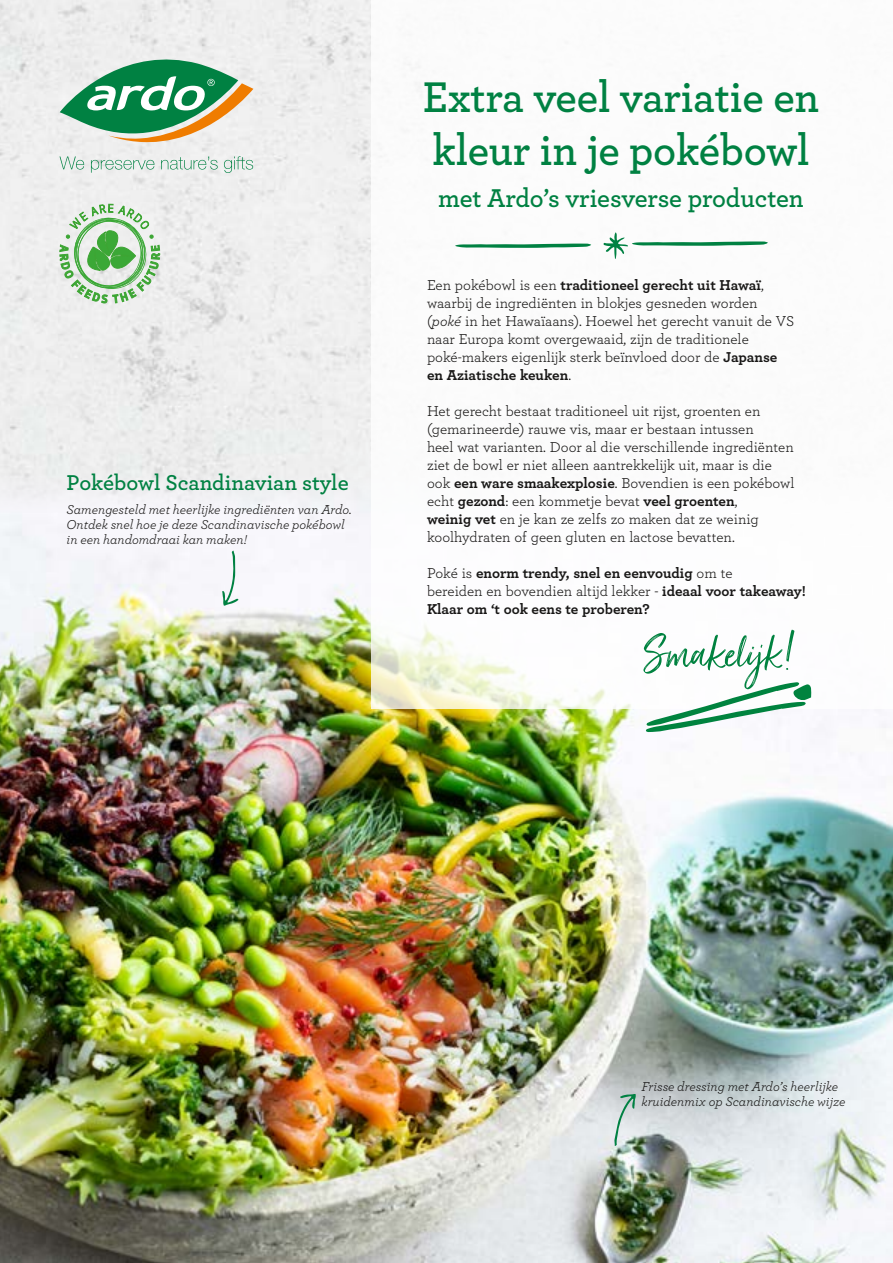
<style>
.page{position:relative;width:893px;height:1263px;background:#fff}
.page>*{position:absolute;margin:0;border:0;box-sizing:border-box;transform-origin:0 0}
.t1{font:54px "Just Lovely";color:#00823f}
.t2{font:600 45px/52.5px "Archer";letter-spacing:-.005em;color:#008142}
.t3{font:600 27px "Archer";letter-spacing:-.005em;color:#008142}
.t4{font:600 22.5px "Archer";letter-spacing:-.005em;color:#008142}
.t5{font:15px/18px "Archer";color:#181716}
.t6{font:700 15px/18px "Archer";color:#181716}
.t7{font:italic 13.5px/15px "Archer";color:#181716}
.s1{font-weight:700}
.s2{font-style:italic}
.s3{font-weight:400}
</style>
<div class="page">
<div style="left:0;top:0;width:371px;height:440px;background:#eee"></div>
<img style="left:0;top:440px;width:893px;height:823px">
<div style="left:372px;top:0;width:521px;height:709px;background:#fff"></div>
<svg style="left:60px;top:45px;width:193px;height:128px"></svg>
<svg style="left:59px;top:204px;width:101px;height:100px"></svg>
<svg style="left:455px;top:244px;width:136px;height:4px"></svg>
<svg style="left:604px;top:232px;width:164px;height:27px"></svg>
<svg style="left:646px;top:682px;width:165px;height:50px"></svg>
<svg style="left:222px;top:550px;width:17px;height:56px"></svg>
<svg style="left:614px;top:1094px;width:22px;height:52px"></svg>
<h3 class="t4" style="left:67px;top:466px;width:284px">Pokébowl Scandinavian style</h3>
<p class="t7" style="left:67px;top:501px;width:287px">Samengesteld met heerlijke ingrediënten van Ardo.<br>Ontdek snel hoe je deze Scandinavische pokébowl in een handomdraai kan maken!</p>
<h2 class="t2" style="left:423px;top:68px;width:398px">Extra veel variatie en kleur in je pokébowl</h2>
<h3 class="t3" style="left:438px;top:177px;width:367px">met Ardo’s vriesverse producten</h3>
<p class="t5" style="left:427px;top:275px;width:369px">Een pokébowl is een <span class="s1">traditioneel gerecht uit Hawaï</span>, waarbij de ingrediënten in blokjes gesneden worden (<span class="s2">poké</span> in het Hawaïaans). Hoewel het gerecht vanuit de VS naar Europa komt overgewaaid, zijn de traditionele poké-makers eigenlijk sterk beïnvloed door de <span class="s1">Japanse en Aziatische keuken</span>.</p>
<p class="t5" style="left:427px;top:401px;width:369px">Het gerecht bestaat traditioneel uit rijst, groenten en (gemarineerde) rauwe vis, maar er bestaan intussen<br>heel wat varianten. Door al die verschillende ingrediënten ziet de bowl er niet alleen aantrekkelijk uit, maar is die ook <span class="s1">een ware smaakexplosie</span>. Bovendien is een pokébowl echt <span class="s1">gezond</span>: een kommetje bevat <span class="s1">veel groenten</span>,<br><span class="s1">weinig vet</span> en je kan ze zelfs zo maken dat ze weinig koolhydraten of geen gluten en lactose bevatten.</p>
<p class="t6" style="left:427px;top:563px;width:380px"><span class="s3">Poké is</span> enorm trendy, snel en eenvoudig <span class="s3">om te<br>bereiden en bovendien altijd lekker -</span> ideaal voor takeaway!<br>Klaar om ‘t ook eens te proberen?</p>
<h1 class="t1" style="left:645px;top:620px;width:152px">Smakelijk!</h1>
<p class="t7" style="left:642px;top:1078px;width:205px">Frisse dressing met Ardo’s heerlijke kruidenmix op Scandinavische wijze</p>
</div>
